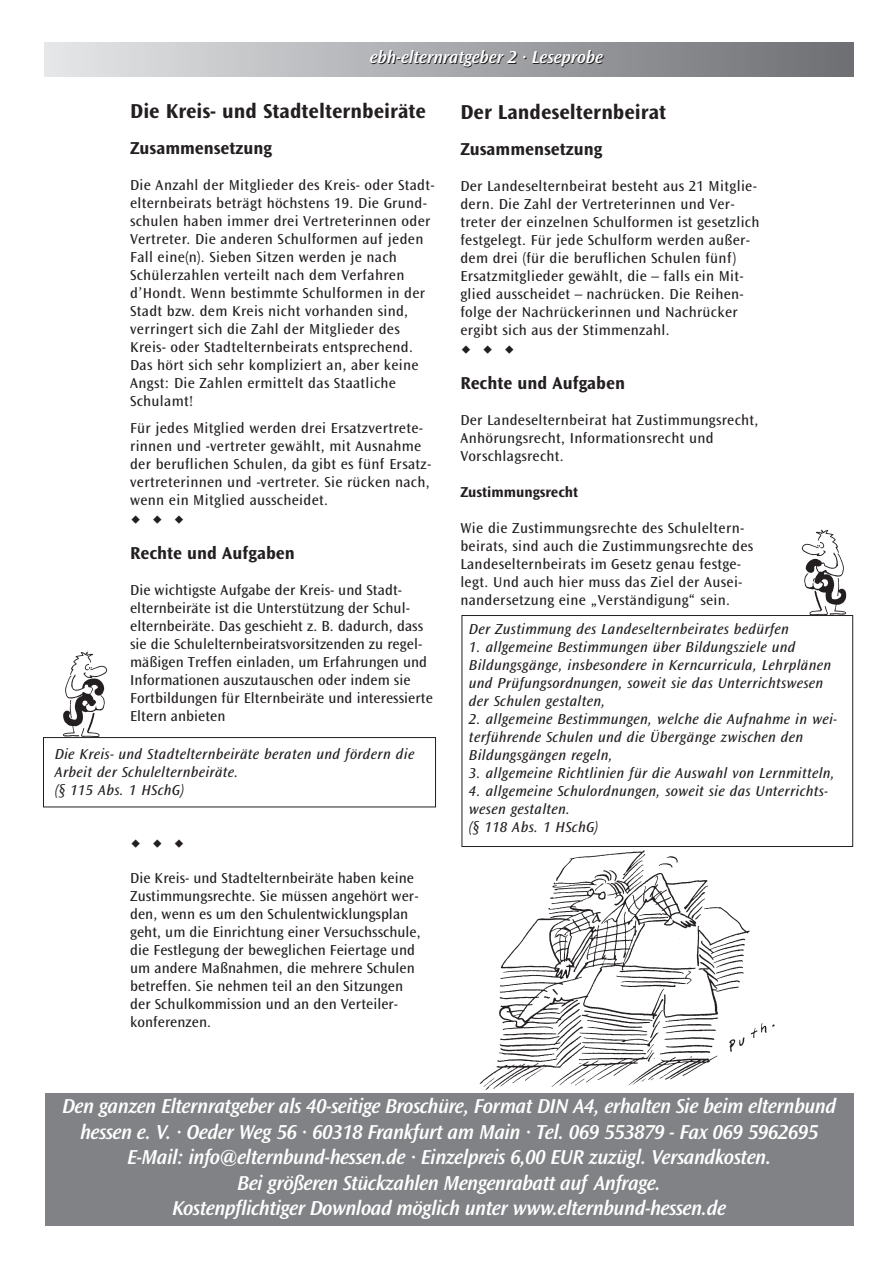
<style>
.page{position:relative;width:893px;height:1263px;background:#fff}
.page>*{position:absolute;margin:0;border:0;box-sizing:border-box;transform-origin:0 0}
.t1{font:800 36px "Ocean Sans";color:#231f20}
.t2{font:italic 600 21px/25.5px "Ocean Sans";letter-spacing:-.025em;color:#fff;text-align:center}
.t3{font:700 21px "Ocean Sans";color:#231f20}
.t4{font:700 18px "Ocean Sans";color:#231f20}
.t5{font:italic 600 18px "Ocean Sans";color:#231f20}
.t6{font:15px/18px "Ocean Sans";letter-spacing:.02em;color:#231f20}
.t7{font:italic 15px/18px "Ocean Sans";letter-spacing:.02em;color:#231f20}
.t8{font:700 15px "Ocean Sans";color:#231f20}
</style>
<div class="page">
<div style="left:45px;top:43px;width:808px;height:34px;background:linear-gradient(to right,#e5e6e8,#6d6e72)"></div>
<img style="left:463px;top:850px;width:315px;height:244px">
<img style="left:801px;top:529px;width:46px;height:86px">
<div style="left:43px;top:737px;width:393px;height:70px;border:1px solid #231f20"></div>
<div style="left:461px;top:615px;width:392px;height:232px;border:1px solid #231f20"></div>
<img style="left:63px;top:651px;width:45px;height:86px">
<div style="left:45px;top:1094px;width:808px;height:132px;background:#808285"></div>
<p class="t5" style="left:370px;top:51px;width:235px">ebh-elternratgeber 2 · Leseprobe</p>
<h2 class="t3" style="left:130px;top:103px;width:297px">Die Kreis- und Stadtelternbeiräte</h2>
<p class="t4" style="left:130px;top:141px;width:143px">Zusammensetzung</p>
<p class="t6" style="left:130px;top:177px;width:306px">Die Anzahl der Mitglieder des Kreis- oder Stadt - elternbeirats beträgt höchstens 19. Die Grund - schulen haben immer drei Vertreterinnen oder Vertreter. Die anderen Schulformen auf jeden Fall eine(n). Sieben Sitzen werden je nach Schülerzahlen verteilt nach dem Verfahren d’Hondt. Wenn bestimmte Schulformen in der Stadt bzw. dem Kreis nicht vorhanden sind, verringert sich die Zahl der Mitglieder des Kreis- oder Stadtelternbeirats entsprechend.<br>Das hört sich sehr kompliziert an, aber keine Angst: Die Zahlen ermittelt das Staatliche Schulamt!</p>
<p class="t6" style="left:130px;top:420px;width:303px">Für jedes Mitglied werden drei Ersatzver trete - rinnen und -vertreter gewählt, mit Ausnahme der beruflichen Schulen, da gibt es fünf Ersatz - vertreterinnen und -vertreter. Sie rücken nach, wenn ein Mitglied ausscheidet.</p>
<h1 class="t1" style="left:130px;top:497px;width:56px">. . .</h1>
<p class="t4" style="left:130px;top:546px;width:166px">Rechte und Aufgaben</p>
<p class="t6" style="left:130px;top:582px;width:304px">Die wichtigste Aufgabe der Kreis- und Stadt - eltern beiräte ist die Unterstützung der Schul - eltern beiräte. Das geschieht z. B. dadurch, dass sie die Schulelternbeiratsvorsitzenden zu regel&shy;mäßigen Treffen einladen, um Erfahrungen und Informationen auszutauschen oder indem sie Fortbildungen für Elternbeiräte und interessierte Eltern anbieten</p>
<p class="t7" style="left:55px;top:746px;width:361px">Die Kreis- und Stadtelternbeiräte beraten und fördern die<br>Arbeit der Schulelternbeiräte.<br>(§ 115 Abs. 1 HSchG)</p>
<h1 class="t1" style="left:130px;top:821px;width:56px">. . .</h1>
<p class="t6" style="left:130px;top:870px;width:292px">Die Kreis- und Stadtelternbeiräte haben keine Zustimmungsrechte. Sie müssen angehört wer&shy;den, wenn es um den Schulentwicklungsplan geht, um die Einrichtung einer Versuchsschule, die Festlegung der beweglichen Feiertage und um andere Maßnahmen, die mehrere Schulen betreffen. Sie nehmen teil an den Sitzungen der Schulkommission und an den Verteiler - kon ferenzen.</p>
<h2 class="t3" style="left:460px;top:103px;width:207px">Der Landeselternbeirat</h2>
<p class="t4" style="left:460px;top:142px;width:143px">Zusammensetzung</p>
<p class="t6" style="left:460px;top:178px;width:301px">Der Landeselternbeirat besteht aus 21 Mitglie - dern. Die Zahl der Vertreterinnen und Ver - treter der einzelnen Schulformen ist gesetzlich festgelegt. Für jede Schulform werden außer - dem drei (für die beruflichen Schulen fünf)<br>Ersatzmitglieder gewählt, die – falls ein Mit - glied ausscheidet – nachrücken. Die Reihen - folge der Nachrückerinnen und Nachrücker ergibt sich aus der Stimmenzahl.</p>
<h1 class="t1" style="left:460px;top:327px;width:56px">. . .</h1>
<p class="t4" style="left:460px;top:376px;width:166px">Rechte und Aufgaben</p>
<p class="t6" style="left:460px;top:412px;width:299px">Der Landeselternbeirat hat Zustimmungsrecht,<br>Anhörungsrecht, Informationsrecht und<br>Vorschlagsrecht.</p>
<p class="t8" style="left:460px;top:486px;width:119px">Zustimmungsrecht</p>
<p class="t6" style="left:460px;top:520px;width:294px">Wie die Zustimmungsrechte des Schuleltern - beirats, sind auch die Zustimmungsrechte des Landeselternbeirats im Gesetz genau festge&shy;legt. Und auch hier muss das Ziel der Ausei - nan dersetzung eine „Verständigung“ sein.</p>
<p class="t7" style="left:469px;top:621px;width:321px">Der Zustimmung des Landeselternbeirates bedürfen</p>
<p class="t7" style="left:469px;top:639px;width:364px">1. allgemeine Bestimmungen über Bildungsziele und Bildungs gänge, insbesondere in Kerncurricula, Lehrplänen und Prüfungs ordnungen, soweit sie das Unterrichtswesen der Schulen gestalten,</p>
<p class="t7" style="left:469px;top:711px;width:370px">2. allgemeine Bestimmungen, welche die Aufnahme in wei&shy;terführende Schulen und die Übergänge zwischen den<br>Bildungsgängen regeln,</p>
<p class="t7" style="left:469px;top:765px;width:367px">3. allgemeine Richtlinien für die Auswahl von Lernmitteln,</p>
<p class="t7" style="left:469px;top:783px;width:361px">4. allgemeine Schulordnungen, soweit sie das Unterrichts - wesen gestalten.<br>(§ 118 Abs. 1 HSchG)</p>
<p class="t2" style="left:62px;top:1095px;width:775px">Den ganzen Elternratgeber als 40-seitige Broschüre, Format DIN A4, erhalten Sie beim elternbund hessen e. V. · Oeder Weg 56 · 60318 Frankfurt am Main · Tel. 069 553879 - Fax 069 5962695<br>E-Mail: info@elternbund-hessen.de · Einzelpreis 6,00 EUR zuzügl. Versandkosten.<br>Bei größeren Stückzahlen Mengenrabatt auf Anfrage.<br>Kostenpflichtiger Download möglich unter www.elternbund-hessen.de</p>
</div>
